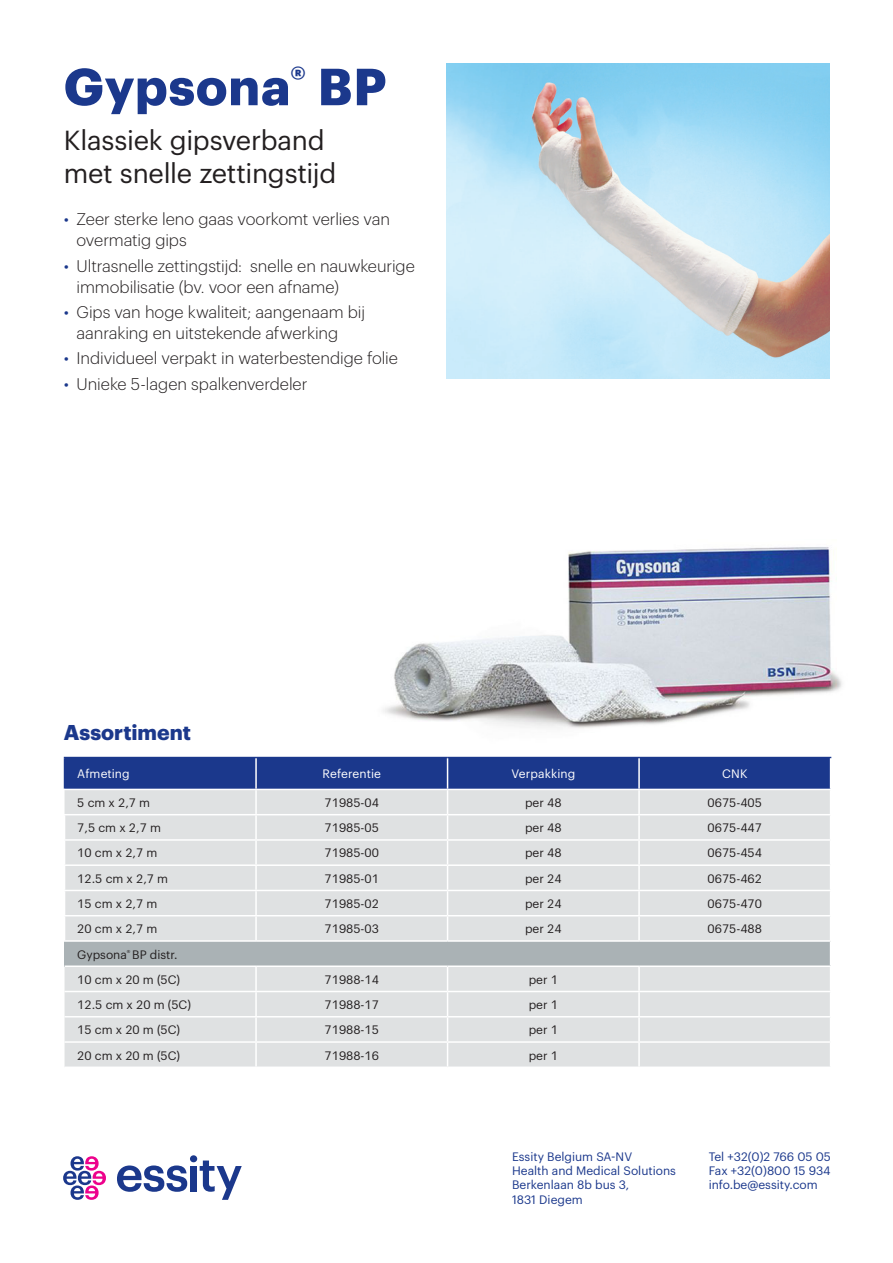
<style>
.page{position:relative;width:893px;height:1263px;background:#fff}
.page>*{position:absolute;margin:0;border:0;box-sizing:border-box;transform-origin:0 0}
.Essity_Main_Heading{font:700 51px "Graphik";letter-spacing:.015em;color:#1b388c}
.Essity_Heading_Tagli{font:27px/33px "Graphik";letter-spacing:-.01em;color:#231f20}
.Essity_Sub_heading{font:700 21px "Graphik";color:#1b388c}
.t1{font:300 16.5px/21px "Graphik";letter-spacing:-.005em;color:#231f20}
.Essity_Table_Body_Ro{font:12px "Graphik";color:#231f20}
.t2{font:12px "Graphik";color:#1b388c}
.Essity_Table_Heading{font:12px "Graphik";letter-spacing:.005em;color:#fff}
.Essity_Table_body_ro{font:12px "Graphik";color:#231f20}
.s1{color:#1b388c}
</style>
<div class="page">
<div style="left:191px;top:1166px;width:6px;height:25px;background:#1b388c"></div>
<div style="left:190px;top:1155px;width:7px;height:7px;background:#1b388c;border-radius:50%"></div>
<svg style="left:200px;top:1160px;width:42px;height:40px"></svg>
<svg style="left:117px;top:1165px;width:70px;height:27px"></svg>
<svg style="left:63px;top:1156px;width:43px;height:44px"></svg>
<img style="left:446px;top:63px;width:384px;height:315px">
<img style="left:343px;top:547px;width:499px;height:212px">
<svg style="left:64px;top:758px;width:766px;height:308px;background:#c6ccd5"></svg>
<hr style="left:64px;top:757px;width:192px;height:1px;background:#1b388c">
<hr style="left:256px;top:757px;width:192px;height:1px;background:#1b388c">
<hr style="left:448px;top:757px;width:191px;height:1px;background:#1b388c">
<hr style="left:639px;top:757px;width:192px;height:1px;background:#1b388c">
<hr style="left:64px;top:758px;width:1px;height:31px;background:#1b388c">
<hr style="left:255px;top:758px;width:2px;height:31px;background:#fff">
<hr style="left:447px;top:758px;width:1px;height:31px;background:#fff">
<hr style="left:638px;top:758px;width:2px;height:31px;background:#fff">
<hr style="left:830px;top:758px;width:1px;height:31px;background:#fff">
<hr style="left:64px;top:789px;width:192px;height:1px;background:#fff">
<hr style="left:256px;top:789px;width:192px;height:1px;background:#fff">
<hr style="left:448px;top:789px;width:191px;height:1px;background:#fff">
<hr style="left:639px;top:789px;width:192px;height:1px;background:#fff">
<hr style="left:64px;top:814px;width:192px;height:1px;background:#fff">
<hr style="left:256px;top:814px;width:192px;height:1px;background:#fff">
<hr style="left:448px;top:814px;width:191px;height:1px;background:#fff">
<hr style="left:639px;top:814px;width:192px;height:1px;background:#fff">
<hr style="left:64px;top:839px;width:192px;height:2px;background:#fff">
<hr style="left:256px;top:839px;width:192px;height:2px;background:#fff">
<hr style="left:448px;top:839px;width:191px;height:2px;background:#fff">
<hr style="left:639px;top:839px;width:192px;height:2px;background:#fff">
<hr style="left:64px;top:864px;width:192px;height:2px;background:#fff">
<hr style="left:256px;top:864px;width:192px;height:2px;background:#fff">
<hr style="left:448px;top:864px;width:191px;height:2px;background:#fff">
<hr style="left:639px;top:864px;width:192px;height:2px;background:#fff">
<hr style="left:64px;top:890px;width:192px;height:1px;background:#fff">
<hr style="left:256px;top:890px;width:192px;height:1px;background:#fff">
<hr style="left:448px;top:890px;width:191px;height:1px;background:#fff">
<hr style="left:639px;top:890px;width:192px;height:1px;background:#fff">
<hr style="left:64px;top:915px;width:192px;height:1px;background:#fff">
<hr style="left:256px;top:915px;width:192px;height:1px;background:#fff">
<hr style="left:448px;top:915px;width:191px;height:1px;background:#fff">
<hr style="left:639px;top:915px;width:192px;height:1px;background:#fff">
<hr style="left:64px;top:940px;width:192px;height:2px;background:#fff">
<hr style="left:256px;top:940px;width:192px;height:2px;background:#fff">
<hr style="left:448px;top:940px;width:191px;height:2px;background:#fff">
<hr style="left:639px;top:940px;width:192px;height:2px;background:#fff">
<hr style="left:65px;top:965px;width:191px;height:2px;background:#fff">
<hr style="left:256px;top:965px;width:192px;height:2px;background:#fff">
<hr style="left:448px;top:965px;width:191px;height:2px;background:#fff">
<hr style="left:639px;top:965px;width:192px;height:2px;background:#fff">
<hr style="left:65px;top:991px;width:191px;height:1px;background:#fff">
<hr style="left:256px;top:991px;width:192px;height:1px;background:#fff">
<hr style="left:448px;top:991px;width:191px;height:1px;background:#fff">
<hr style="left:639px;top:991px;width:192px;height:1px;background:#fff">
<hr style="left:65px;top:1016px;width:191px;height:1px;background:#fff">
<hr style="left:256px;top:1016px;width:192px;height:1px;background:#fff">
<hr style="left:448px;top:1016px;width:191px;height:1px;background:#fff">
<hr style="left:639px;top:1016px;width:192px;height:1px;background:#fff">
<hr style="left:65px;top:1041px;width:191px;height:2px;background:#fff">
<hr style="left:256px;top:1041px;width:192px;height:2px;background:#fff">
<hr style="left:448px;top:1041px;width:191px;height:2px;background:#fff">
<hr style="left:639px;top:1041px;width:192px;height:2px;background:#fff">
<p class="Essity_Main_Heading" style="left:64px;top:47px;width:324px">Gypsona<sup>®</sup> BP</p>
<p class="Essity_Heading_Tagli" style="left:64px;top:121px;width:274px">Klassiek gipsverband met snelle zettingstijd</p>
<p class="t1" style="left:77px;top:208px;width:315px;text-indent:-13px"><span class="s1">•</span> Zeer sterke leno gaas voorkomt verlies van overmatig gips</p>
<p class="t1" style="left:77px;top:254px;width:340px;text-indent:-13px"><span class="s1">•</span> Ultrasnelle zettingstijd: snelle en nauwkeurige immobilisatie (bv. voor een afname)</p>
<p class="t1" style="left:77px;top:300px;width:290px;text-indent:-13px"><span class="s1">•</span> Gips van hoge kwaliteit; aangenaam bij aanraking en uitstekende afwerking</p>
<p class="t1" style="left:64px;top:346px;width:336px"><span class="s1">•</span> Individueel verpakt in waterbestendige folie</p>
<p class="t1" style="left:64px;top:372px;width:245px"><span class="s1">•</span> Unieke 5-lagen spalkenverdeler</p>
<p class="Essity_Sub_heading" style="left:64px;top:716px;width:129px">Assortiment</p>
<p class="Essity_Table_Heading" style="left:77px;top:765px;width:54px">Afmeting</p>
<p class="Essity_Table_Heading" style="left:323px;top:765px;width:60px">Referentie</p>
<p class="Essity_Table_Heading" style="left:511px;top:765px;width:65px">Verpakking</p>
<p class="Essity_Table_Heading" style="left:722px;top:765px;width:27px">CNK</p>
<p class="Essity_Table_body_ro" style="left:77px;top:794px;width:74px">5 cm x 2,7 m</p>
<p class="Essity_Table_Body_Ro" style="left:325px;top:794px;width:56px">71985-04</p>
<p class="Essity_Table_Body_Ro" style="left:525px;top:794px;width:38px">per 48</p>
<p class="Essity_Table_Body_Ro" style="left:708px;top:794px;width:56px">0675-405</p>
<p class="Essity_Table_Body_Ro" style="left:77px;top:819px;width:85px">7,5 cm x 2,7 m</p>
<p class="Essity_Table_Body_Ro" style="left:325px;top:819px;width:56px">71985-05</p>
<p class="Essity_Table_Body_Ro" style="left:525px;top:819px;width:38px">per 48</p>
<p class="Essity_Table_Body_Ro" style="left:708px;top:819px;width:56px">0675-447</p>
<p class="Essity_Table_Body_Ro" style="left:77px;top:844px;width:82px">10 cm x 2,7 m</p>
<p class="Essity_Table_Body_Ro" style="left:325px;top:844px;width:56px">71985-00</p>
<p class="Essity_Table_Body_Ro" style="left:525px;top:844px;width:38px">per 48</p>
<p class="Essity_Table_Body_Ro" style="left:708px;top:844px;width:56px">0675-454</p>
<p class="Essity_Table_Body_Ro" style="left:77px;top:869px;width:92px">12.5 cm x 2,7 m</p>
<p class="Essity_Table_Body_Ro" style="left:325px;top:869px;width:56px">71985-01</p>
<p class="Essity_Table_Body_Ro" style="left:525px;top:869px;width:38px">per 24</p>
<p class="Essity_Table_Body_Ro" style="left:708px;top:869px;width:56px">0675-462</p>
<p class="Essity_Table_Body_Ro" style="left:77px;top:895px;width:82px">15 cm x 2,7 m</p>
<p class="Essity_Table_Body_Ro" style="left:325px;top:895px;width:56px">71985-02</p>
<p class="Essity_Table_Body_Ro" style="left:525px;top:895px;width:38px">per 24</p>
<p class="Essity_Table_Body_Ro" style="left:708px;top:895px;width:56px">0675-470</p>
<p class="Essity_Table_Body_Ro" style="left:77px;top:920px;width:82px">20 cm x 2,7 m</p>
<p class="Essity_Table_Body_Ro" style="left:325px;top:920px;width:56px">71985-03</p>
<p class="Essity_Table_Body_Ro" style="left:525px;top:920px;width:38px">per 24</p>
<p class="Essity_Table_Body_Ro" style="left:708px;top:920px;width:56px">0675-488</p>
<p class="Essity_Table_body_ro" style="left:77px;top:945px;width:102px">Gypsona<sup>®</sup> BP distr.</p>
<p class="Essity_Table_Body_Ro" style="left:77px;top:970px;width:104px">10 cm x 20 m (5C)</p>
<p class="Essity_Table_Body_Ro" style="left:325px;top:970px;width:56px">71988-14</p>
<p class="Essity_Table_Body_Ro" style="left:529px;top:970px;width:31px">per 1</p>
<p class="Essity_Table_Body_Ro" style="left:77px;top:996px;width:115px">12.5 cm x 20 m (5C)</p>
<p class="Essity_Table_Body_Ro" style="left:325px;top:996px;width:56px">71988-17</p>
<p class="Essity_Table_Body_Ro" style="left:529px;top:996px;width:31px">per 1</p>
<p class="Essity_Table_Body_Ro" style="left:77px;top:1021px;width:104px">15 cm x 20 m (5C)</p>
<p class="Essity_Table_Body_Ro" style="left:325px;top:1021px;width:56px">71988-15</p>
<p class="Essity_Table_Body_Ro" style="left:529px;top:1021px;width:31px">per 1</p>
<p class="Essity_Table_Body_Ro" style="left:77px;top:1046px;width:104px">20 cm x 20 m (5C)</p>
<p class="Essity_Table_Body_Ro" style="left:325px;top:1046px;width:56px">71988-16</p>
<p class="Essity_Table_Body_Ro" style="left:529px;top:1046px;width:31px">per 1</p>
<p class="t2" style="left:512px;top:1147px;width:122px">Essity Belgium SA-NV</p>
<p class="t2" style="left:512px;top:1162px;width:165px">Health and Medical Solutions</p>
<p class="t2" style="left:512px;top:1176px;width:119px">Berkenlaan 8b bus 3,</p>
<p class="t2" style="left:512px;top:1190px;width:72px">1831 Diegem</p>
<p class="t2" style="left:709px;top:1147px;width:124px">Tel +32(0)2 766 05 05</p>
<p class="t2" style="left:709px;top:1162px;width:123px">Fax +32(0)800 15 934</p>
<p class="t2" style="left:709px;top:1176px;width:111px">info.be@essity.com</p>
</div>
